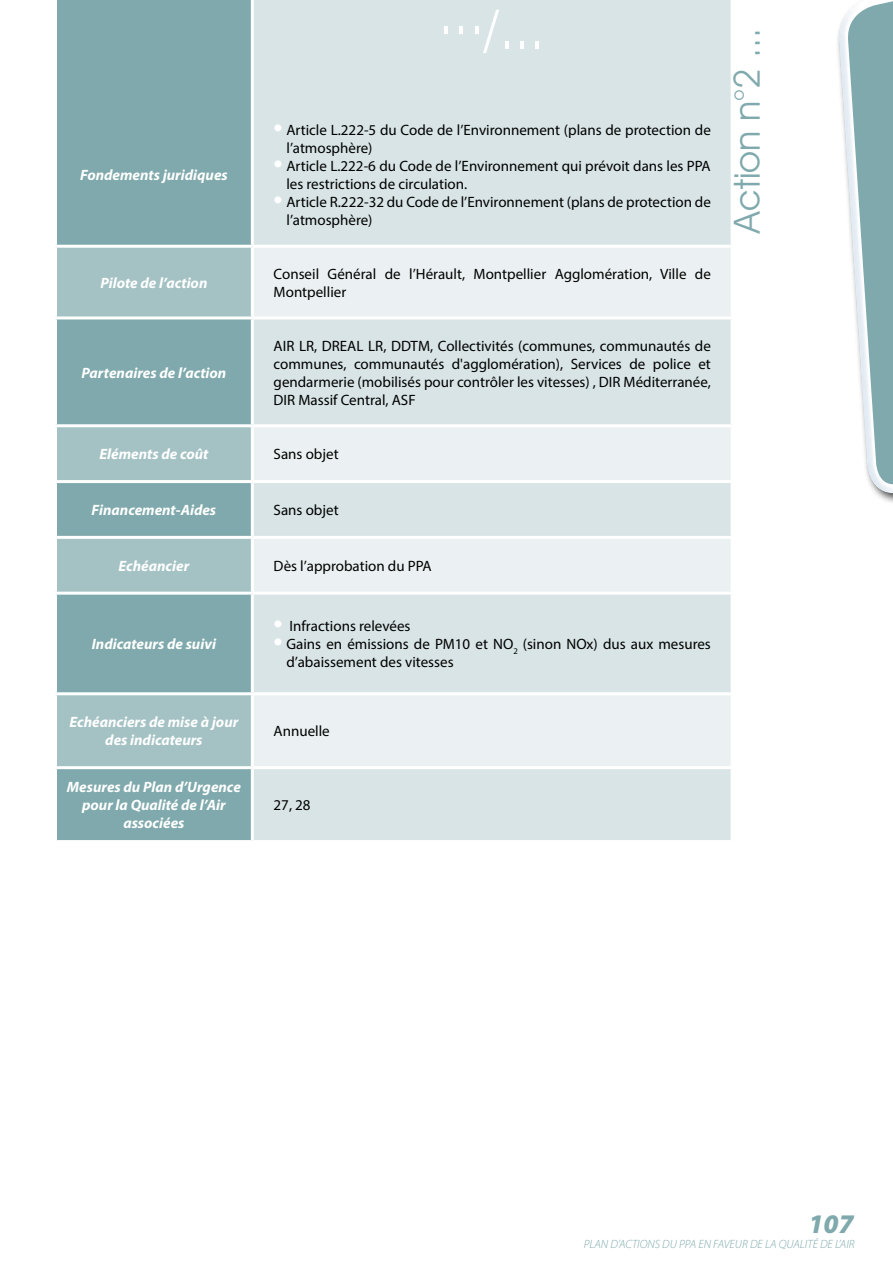
<style>
.page{position:relative;width:893px;height:1263px;background:#fff}
.page>*{position:absolute;margin:0;border:0;box-sizing:border-box;transform-origin:0 0}
.t1{font:54px "Avant Garde IT Cby BT";color:#fff}
.t2{font:36px "Avant Garde IT Cby BT";color:#7fa9ac}
.t3{font:italic 900 27px "Myriad Pro";color:#7fa9ac}
.Corps_de_texte_2{font:15px/18px "Myriad Pro";color:#000}
.BGP_-_Texte_courant{font:italic 700 15px/18px "Myriad Pro";color:#fff;text-align:center}
.t4{font:italic 300 12px "Myriad Pro";color:#7fa9ac}
.s1{font-weight:700;font-style:italic;font-size:27px;color:#fff}
</style>
<div class="page">
<svg style="left:837px;top:1px;width:56px;height:502px"></svg>
<div style="left:57px;top:0;width:194px;height:840px;background:#7fa9ac"></div>
<div style="left:254px;top:0;width:477px;height:840px;background:#d8e4e5"></div>
<svg style="left:57px;top:248px;width:194px;height:518px;background:#91b5b7"></svg>
<svg style="left:254px;top:248px;width:477px;height:518px;background:#e1eaeb"></svg>
<hr style="left:54px;top:245px;width:198px;height:3px;background:#fff">
<hr style="left:54px;top:316px;width:198px;height:3px;background:#fff">
<hr style="left:54px;top:424px;width:198px;height:3px;background:#fff">
<hr style="left:54px;top:480px;width:198px;height:3px;background:#fff">
<hr style="left:54px;top:536px;width:198px;height:3px;background:#fff">
<hr style="left:54px;top:592px;width:198px;height:3px;background:#fff">
<hr style="left:54px;top:692px;width:198px;height:3px;background:#fff">
<hr style="left:54px;top:766px;width:198px;height:3px;background:#fff">
<hr style="left:252px;top:245px;width:482px;height:3px;background:#fff">
<hr style="left:252px;top:316px;width:482px;height:3px;background:#fff">
<hr style="left:252px;top:424px;width:482px;height:3px;background:#fff">
<hr style="left:252px;top:480px;width:482px;height:3px;background:#fff">
<hr style="left:252px;top:536px;width:482px;height:3px;background:#fff">
<hr style="left:252px;top:592px;width:482px;height:3px;background:#fff">
<hr style="left:252px;top:692px;width:482px;height:3px;background:#fff">
<hr style="left:252px;top:766px;width:482px;height:3px;background:#fff">
<p class="BGP_-_Texte_courant" style="left:80px;top:165px;width:149px">Fondements juridiques</p>
<p class="t1" style="left:438px;top:-4px;width:108px">.../...</p>
<p class="Corps_de_texte_2" style="left:286px;top:121px;width:426px;text-indent:-13px"><span class="s1">•</span> Article L.222-5 du Code de l’Environnement (plans de protection de l’atmosphère)</p>
<p class="Corps_de_texte_2" style="left:286px;top:157px;width:426px;text-indent:-13px"><span class="s1">•</span> Article L.222-6 du Code de l’Environnement qui prévoit dans les PPA les restrictions de circulation.</p>
<p class="Corps_de_texte_2" style="left:286px;top:193px;width:426px;text-indent:-13px"><span class="s1">•</span> Article R.222-32 du Code de l’Environnement (plans de protection de l’atmosphère)</p>
<p class="BGP_-_Texte_courant" style="left:100px;top:273px;width:109px">Pilote de l’action</p>
<p class="Corps_de_texte_2" style="left:274px;top:264px;width:439px">Conseil Général de l’Hérault, Montpellier Agglomération, Ville de<br>Montpellier</p>
<p class="BGP_-_Texte_courant" style="left:81px;top:363px;width:147px">Partenaires de l’action</p>
<p class="Corps_de_texte_2" style="left:274px;top:336px;width:439px;text-align:justify">AIR LR, DREAL LR, DDTM, Collectivités (communes, communautés de communes, communautés d'agglomération), Services de police et gendarmerie (mobilisés pour contrôler les vitesses) , DIR Méditerranée, DIR Massif Central, ASF</p>
<p class="BGP_-_Texte_courant" style="left:99px;top:445px;width:110px">Eléments de coût</p>
<p class="Corps_de_texte_2" style="left:274px;top:445px;width:67px">Sans objet</p>
<p class="BGP_-_Texte_courant" style="left:92px;top:500px;width:126px">Financement-Aides</p>
<p class="Corps_de_texte_2" style="left:274px;top:501px;width:67px">Sans objet</p>
<p class="BGP_-_Texte_courant" style="left:119px;top:556px;width:72px">Echéancier</p>
<p class="Corps_de_texte_2" style="left:274px;top:557px;width:160px">Dès l’approbation du PPA</p>
<p class="BGP_-_Texte_courant" style="left:92px;top:634px;width:126px">Indicateurs de suivi</p>
<p class="Corps_de_texte_2" style="left:274px;top:617px;width:138px"><span class="s1">•</span> Infractions relevées</p>
<p class="Corps_de_texte_2" style="left:286px;top:635px;width:426px;text-indent:-13px"><span class="s1">•</span> Gains en émissions de PM10 et NO<sub>2</sub> (sinon NOx) dus aux mesures d’abaissement des vitesses</p>
<p class="BGP_-_Texte_courant" style="left:70px;top:713px;width:170px">Echéanciers de mise à jour des indicateurs</p>
<p class="Corps_de_texte_2" style="left:274px;top:722px;width:58px">Annuelle</p>
<p class="BGP_-_Texte_courant" style="left:67px;top:778px;width:175px">Mesures du Plan d’Urgence pour la Qualité de l’Air associées</p>
<p class="Corps_de_texte_2" style="left:274px;top:796px;width:39px">27, 28</p>
<p class="t2" style="left:725px;top:233px;width:206px;rotate:-90deg">Action n°2 ...</p>
<h3 class="t3" style="left:808px;top:1206px;width:47px">107</h3>
<p class="t4" style="left:584px;top:1237px;width:273px">PLAN D’ACTIONS DU PPA EN FAVEUR DE LA QUALITÉ DE L’AIR</p>
</div>
